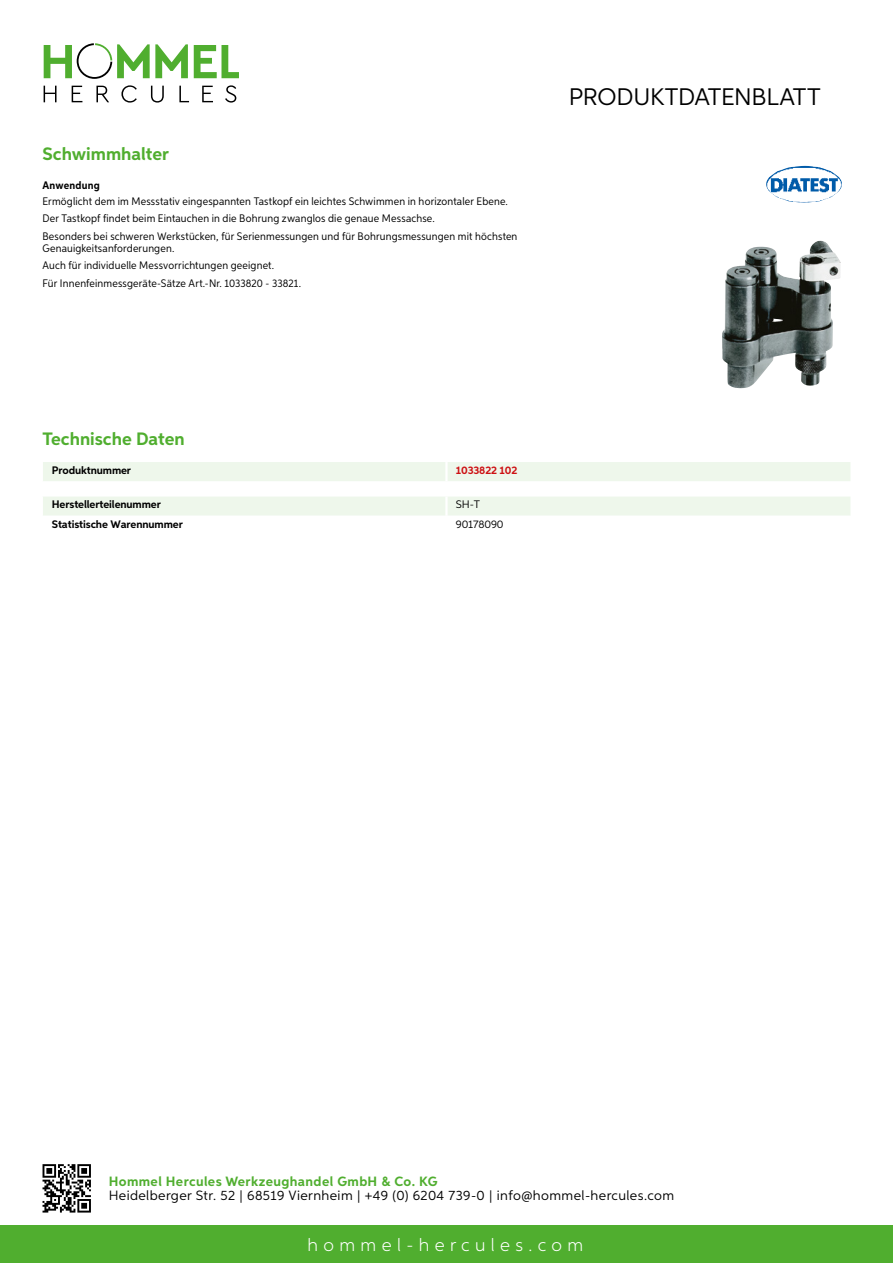
<style>
.page{position:relative;width:893px;height:1263px;background:#fff}
.page>*{position:absolute;margin:0;border:0;box-sizing:border-box;transform-origin:0 0}
.t1{font:24px "Aspira";letter-spacing:-.01em;color:#000}
.t2{font:700 18px "Aspira";color:#50ae2f}
.t3{font:300 18px "Aspira";letter-spacing:.3em;color:#fff}
.t4{font:13.5px "Aspira";letter-spacing:.03em;color:#000}
.t5{font:700 13.5px "Aspira";letter-spacing:.03em;color:#50ae2f}
.t6{font:10.95px/17.5px "Aspira Nar";letter-spacing:.015em;color:#000}
.t7{font:700 10.95px "Aspira";letter-spacing:-.01em;color:#000}
.t8{font:10.95px "Aspira";letter-spacing:-.01em;color:#000}
.t9{font:700 10.95px "Aspira";letter-spacing:-.01em;color:#cd1013}
.t10{font:700 10.95px "Aspira Nar";letter-spacing:.02em;color:#000}
</style>
<div class="page">
<div style="left:0;top:1226px;width:893px;height:37px;background:#50ae2f"></div>
<svg style="left:43px;top:1164px;width:48px;height:48px"></svg>
<svg style="left:194px;top:45px;width:45px;height:33px"></svg>
<svg style="left:44px;top:43px;width:144px;height:36px"></svg>
<svg style="left:44px;top:86px;width:13px;height:16px"></svg>
<svg style="left:72px;top:86px;width:10px;height:16px"></svg>
<svg style="left:96px;top:86px;width:13px;height:16px"></svg>
<svg style="left:121px;top:85px;width:16px;height:18px"></svg>
<svg style="left:151px;top:86px;width:13px;height:17px"></svg>
<svg style="left:179px;top:86px;width:10px;height:16px"></svg>
<svg style="left:202px;top:86px;width:11px;height:16px"></svg>
<svg style="left:225px;top:85px;width:11px;height:18px"></svg>
<div style="left:43px;top:462px;width:807px;height:19px;background:#eef7eb"></div>
<hr style="left:445px;top:462px;width:3px;height:19px;background:#fff">
<div style="left:43px;top:497px;width:807px;height:19px;background:#eef7eb"></div>
<img style="left:722px;top:241px;width:119px;height:147px">
<img style="left:766px;top:166px;width:76px;height:37px">
<h2 class="t2" style="left:43px;top:142px;width:128px">Schwimmhalter</h2>
<p class="t10" style="left:43px;top:179px;width:59px">Anwendung</p>
<p class="t6" style="left:43px;top:192px;width:476px">Ermöglicht dem im Messstativ eingespannten Tastkopf ein leichtes Schwimmen in horizontaler Ebene.<br>Der Tastkopf findet beim Eintauchen in die Bohrung zwanglos die genaue Messachse.<br>Besonders bei schweren Werkstücken, für Serienmessungen und für Bohrungsmessungen mit höchsten</p>
<p class="t6" style="left:43px;top:239px;width:260px">Genauigkeitsanforderungen.<br>Auch für individuelle Messvorrichtungen geeignet.<br>Für Innenfeinmessgeräte-Sätze Art.-Nr. 1033820 - 33821.</p>
<h1 class="t1" style="left:569px;top:82px;width:253px">Produktdatenblatt</h1>
<h2 class="t2" style="left:43px;top:428px;width:144px">Technische Daten</h2>
<p class="t7" style="left:52px;top:463px;width:81px">Produktnummer</p>
<p class="t9" style="left:456px;top:463px;width:63px">1033822 102</p>
<p class="t7" style="left:52px;top:498px;width:111px">Herstellerteilenummer</p>
<p class="t8" style="left:456px;top:498px;width:25px">SH-T</p>
<p class="t7" style="left:52px;top:517px;width:132px">Statistische Warennummer</p>
<p class="t8" style="left:456px;top:517px;width:49px">90178090</p>
<p class="t5" style="left:109px;top:1172px;width:330px">Hommel Hercules Werkzeughandel GmbH &amp; Co. KG</p>
<p class="t4" style="left:109px;top:1187px;width:567px">Heidelberger Str. 52 | 68519 Viernheim | +49 (0) 6204 739-0 | info@hommel-hercules.com</p>
<h2 class="t3" style="left:307px;top:1234px;width:277px">hommel-hercules.com</h2>
</div>
